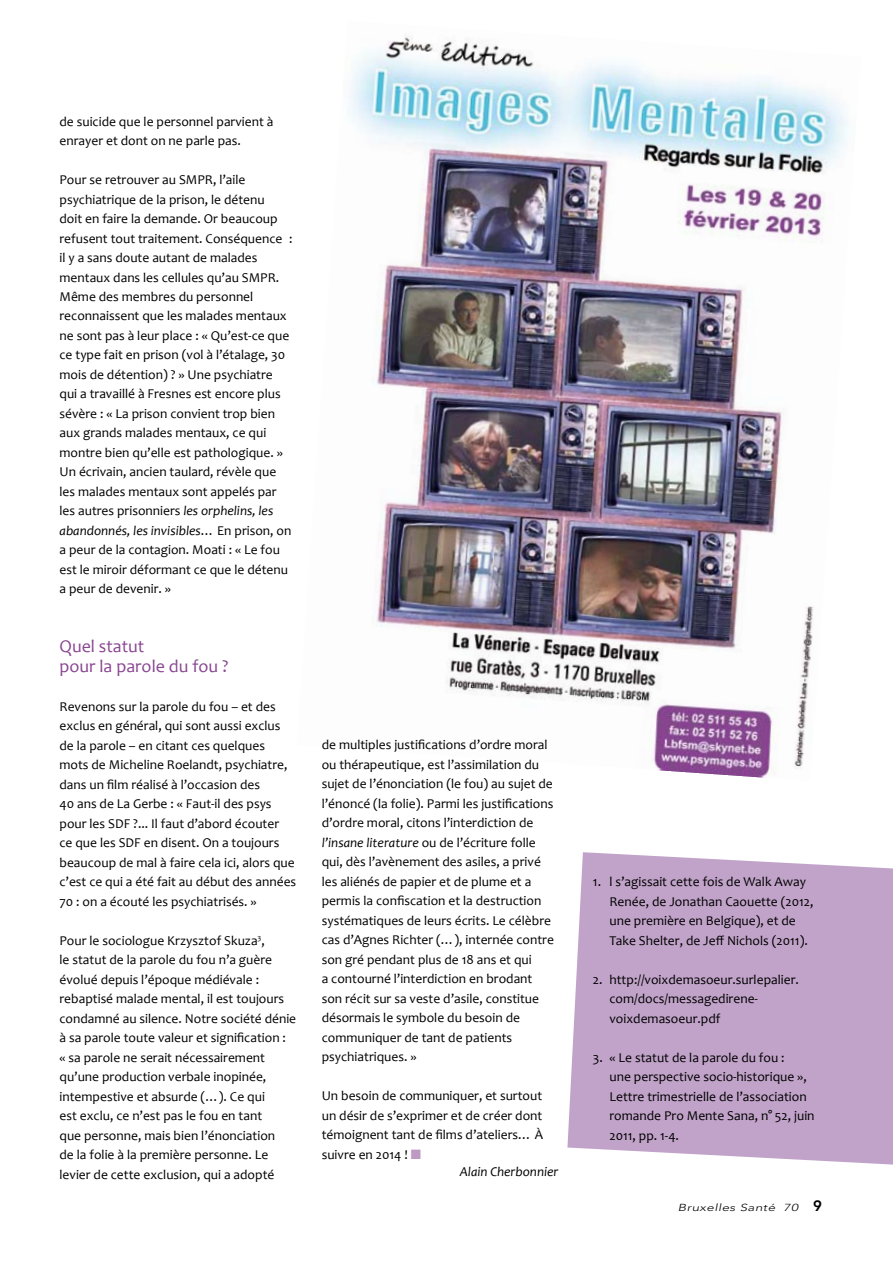
<style>
.page{position:relative;width:893px;height:1263px;background:#fff}
.page>*{position:absolute;margin:0;border:0;box-sizing:border-box;transform-origin:0 0}
.t1{font:18px/19.5px "Candara";color:#894691}
.t2{font:13.5px/19.5px "Candara";color:#000}
.t3{font:italic 13.5px "Candara";color:#000}
.t4{font:italic 300 10.2px "Avenir";letter-spacing:.03em;color:#000;scale:1.33 1}
.s1{font-style:italic}
.s2{font-family:"Paracasseau";color:#bd99c3}
.s3{font-weight:800;font-style:normal;font-size:15px}
</style>
<div class="page">
<svg style="left:567px;top:852px;width:326px;height:312px;background:#c5a9cd"></svg>
<img style="left:349px;top:35px;width:499px;height:743px">
<p class="t2" style="left:60px;top:111px;width:215px">de suicide que le personnel parvient à enrayer et dont on ne parle pas.</p>
<p class="t2" style="left:60px;top:170px;width:235px">Pour se retrouver au SMPR, l’aile psychiatrique de la prison, le détenu<br>doit en faire la demande. Or beaucoup refusent tout traitement. Conséquence : il y a sans doute autant de malades mentaux dans les cellules qu’au SMPR.<br>Même des membres du personnel reconnaissent que les malades mentaux ne sont pas à leur place : « Qu’est-ce que ce type fait en prison (vol à l’étalage, 30 mois de détention) ? » Une psychiatre qui a travaillé à Fresnes est encore plus sévère : « La prison convient trop bien aux grands malades mentaux, ce qui montre bien qu’elle est pathologique. » Un écrivain, ancien taulard, révèle que les malades mentaux sont appelés par les autres prisonniers <span class="s1">les orphelins, les abandonnés, les invisibles</span>… En prison, on a peur de la contagion. Moati : « Le fou est le miroir déformant ce que le détenu a peur de devenir. »</p>
<h1 class="t1" style="left:60px;top:636px;width:170px">Quel statut<br>pour la parole du fou ?</h1>
<p class="t2" style="left:60px;top:696px;width:238px">Revenons sur la parole du fou – et des exclus en général, qui sont aussi exclus de la parole – en citant ces quelques mots de Micheline Roelandt, psychiatre, dans un film réalisé à l’occasion des<br>40 ans de La Gerbe : « Faut-il des psys pour les SDF ?... Il faut d’abord écouter<br>ce que les SDF en disent. On a toujours beaucoup de mal à faire cela ici, alors que c’est ce qui a été fait au début des années 70 : on a écouté les psychiatrisés. »</p>
<p class="t2" style="left:60px;top:930px;width:238px">Pour le sociologue Krzysztof Skuza<sup>3</sup>,<br>le statut de la parole du fou n’a guère évolué depuis l’époque médiévale : rebaptisé malade mental, il est toujours condamné au silence. Notre société dénie à sa parole toute valeur et signification :<br>« sa parole ne serait nécessairement qu’une production verbale inopinée, intempestive et absurde (…). Ce qui<br>est exclu, ce n’est pas le fou en tant<br>que personne, mais bien l’énonciation<br>de la folie à la première personne. Le levier de cette exclusion, qui a adopté</p>
<p class="t2" style="left:322px;top:735px;width:234px">de multiples justifications d’ordre moral ou thérapeutique, est l’assimilation du sujet de l’énonciation (le fou) au sujet de l’énoncé (la folie). Parmi les justifications d’ordre moral, citons l’interdiction de <span class="s1">l’insane literature</span> ou de l’écriture folle qui, dès l’avènement des asiles, a privé les aliénés de papier et de plume et a permis la confiscation et la destruction systématiques de leurs écrits. Le célèbre cas d’Agnes Richter (…), internée contre son gré pendant plus de 18 ans et qui<br>a contourné l’interdiction en brodant son récit sur sa veste d’asile, constitue désormais le symbole du besoin de communiquer de tant de patients psychiatriques. »</p>
<p class="t2" style="left:322px;top:1086px;width:223px;text-align:justify">Un besoin de communiquer, et surtout un désir de s’exprimer et de créer dont témoignent tant de films d’ateliers… À suivre en 2014 ! <span class="s2">n</span></p>
<p class="t3" style="left:460px;top:1163px;width:100px">Alain Cherbonnier</p>
<p class="t2" style="left:609px;top:872px;width:206px;text-indent:-16px">1. l s’agissait cette fois de Walk Away Renée, de Jonathan Caouette (2012, une première en Belgique), et de Take Shelter, de Jeff Nichols (2011).</p>
<p class="t2" style="left:609px;top:969px;width:191px;text-indent:-16px">2. http://voixdemasoeur.surlepalier. com/docs/messagedirene&shy;voixdemasoeur.pdf</p>
<p class="t2" style="left:609px;top:1047px;width:207px;text-indent:-16px">3. « Le statut de la parole du fou :<br>une perspective socio-historique »,<br>Lettre trimestrielle de l’association romande Pro Mente Sana, n° 52, juin<br>2011, pp. 1-4.</p>
<p class="t4" style="left:678px;top:1201px;width:110px">Bruxelles Santé 70 <span class="s3">9</span></p>
</div>
